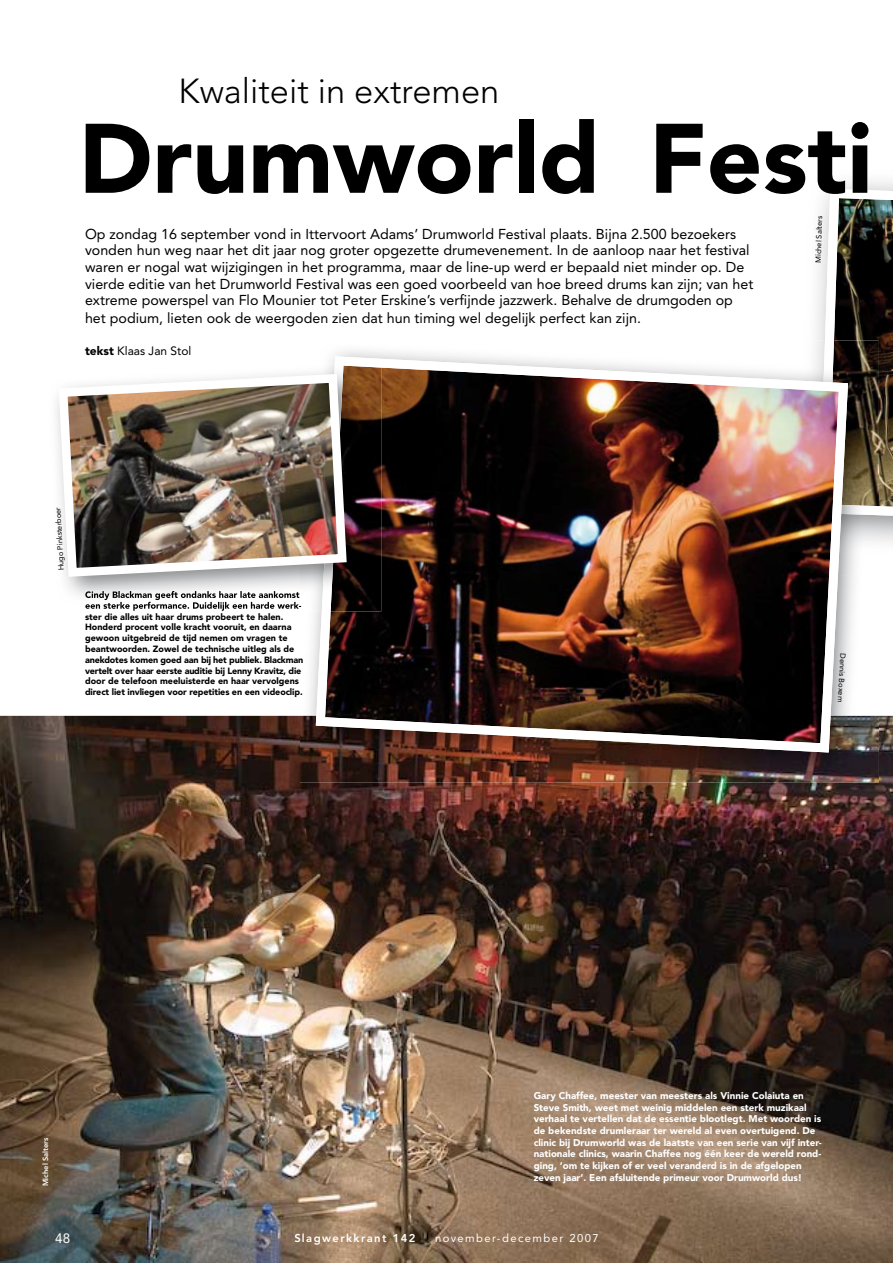
<style>
.page{position:relative;width:893px;height:1263px;background:#fff}
.page>*{position:absolute;margin:0;border:0;box-sizing:border-box;transform-origin:0 0}
.t1{font:900 97.5px "Avenir LT Std";color:#000}
.t2{font:300 34.5px "Avenir LT Std";color:#000}
.t3{font:14.25px/16.5px "Avenir LT Std";color:#000}
.t4{font:13.5px "Avenir LT Std";color:#fff}
.t5{font:12px "Avenir LT Std";color:#000}
.t6{font:11.25px "Avenir LT Std";letter-spacing:.125em;color:#fff}
.t7{font:800 11.25px "Avenir LT Std";letter-spacing:.125em;color:#fff}
.t8{font:900 9.75px/11.7px "Avenir LT Std";color:#fff}
.t9{font:900 9px/10.8px "Avenir LT Std";color:#000}
.t10{font:7.5px "Avenir LT Std";color:#000}
.t11{font:800 7.5px "Avenir LT Std";color:#fff}
.s1{font-weight:900}
</style>
<div class="page">
<img style="left:0;top:716px;width:893px;height:547px">
<img style="left:819px;top:189px;width:74px;height:327px">
<img style="left:300px;top:716px;width:579px;height:67px">
<img style="left:823px;top:341px;width:56px;height:174px">
<img style="left:316px;top:356px;width:532px;height:396px">
<img style="left:322px;top:362px;width:59px;height:250px">
<img style="left:85px;top:591px;width:215px;height:9px">
<img style="left:85px;top:602px;width:215px;height:9px">
<img style="left:54px;top:369px;width:297px;height:212px">
<h2 class="t2" style="left:179px;top:70px;width:322px">Kwaliteit in extremen</h2>
<h1 class="t1" style="left:79px;top:100px;width:795px">Drumworld Festi</h1>
<p class="t3" style="left:85px;top:226px;width:670px">Op zondag 16 september vond in Ittervoort Adams’ Drumworld Festival plaats. Bijna 2.500 bezoekers vonden hun weg naar het dit jaar nog groter opgezette drumevenement. In de aanloop naar het festival waren er nogal wat wijzigingen in het programma, maar de line-up werd er bepaald niet minder op. De vierde editie van het Drumworld Festival was een goed voorbeeld van hoe breed drums kan zijn; van het extreme powerspel van Flo Mounier tot Peter Erskine’s verfijnde jazzwerk. Behalve de drumgoden op</p>
<p class="t3" style="left:85px;top:310px;width:557px">het podium, lieten ook de weergoden zien dat hun timing wel degelijk perfect kan zijn.</p>
<p class="t5" style="left:85px;top:343px;width:108px"><span class="s1">tekst</span> Klaas Jan Stol</p>
<p class="t10" style="left:57px;top:571px;width:65px;rotate:-93deg">Hugo Pinksterboer</p>
<p class="t9" style="left:85px;top:611px;width:220px">ster die alles uit haar drums probeert te halen.<br>Honderd procent volle kracht vooruit, en daarna gewoon uitgebreid de tijd nemen om vragen te beantwoorden. Zowel de technische uitleg als de anekdotes komen goed aan bij het publiek. Blackman vertelt over haar eerste auditie bij Lenny Kravitz, die door de telefoon meeluisterde en haar vervolgens direct liet invliegen voor repetities en een videoclip.</p>
<p class="t10" style="left:814px;top:263px;width:48px;rotate:-88deg">Michel Salters</p>
<p class="t10" style="left:847px;top:654px;width:50px;rotate:93deg">Dennis Boxem</p>
<p class="t11" style="left:41px;top:1186px;width:51px;rotate:-90deg">Michel Salters</p>
<p class="t8" style="left:534px;top:1089px;width:290px">Gary Chaffee, meester van meesters als Vinnie Colaiuta en Steve Smith, weet met weinig middelen een sterk muzikaal verhaal te vertellen dat de essentie blootlegt. Met woorden is de bekendste drumleraar ter wereld al even overtuigend. De clinic bij Drumworld was de laatste van een serie van vijf inter&shy;nationale clinics, waarin Chaffee nog één keer de wereld rond&shy;ging, ‘om te kijken of er veel veranderd is in de afgelopen zeven jaar’. Een afsluitende primeur voor Drumworld dus!</p>
<p class="t4" style="left:55px;top:1231px;width:17px">48</p>
<p class="t7" style="left:294px;top:1231px;width:123px">Slagwerkkrant 142</p>
<p class="t6" style="left:435px;top:1231px;width:165px">november-december 2007</p>
</div>
